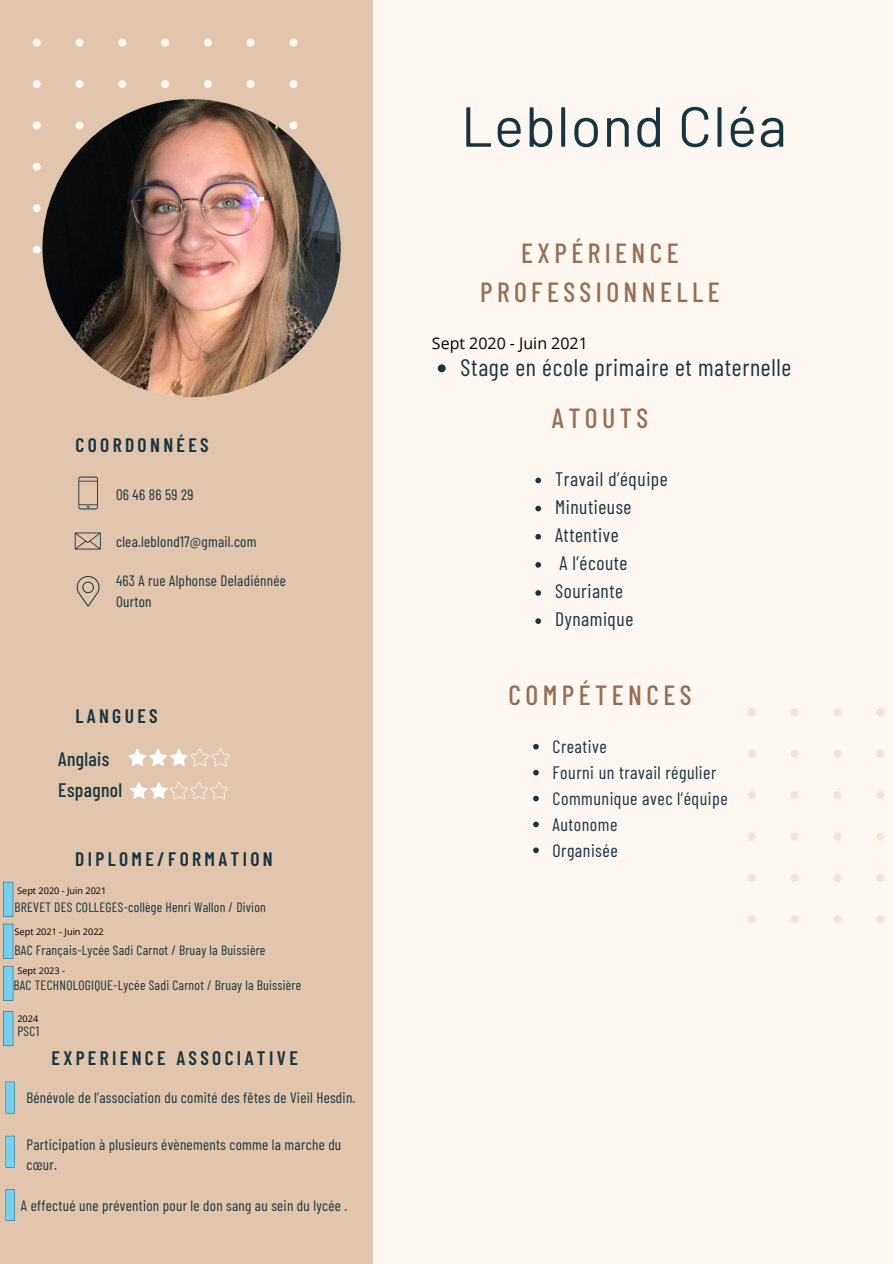
<style>
.page{position:relative;width:894px;height:1264px;background:#fff}
.page>*{position:absolute;margin:0;border:0;box-sizing:border-box;transform-origin:0 0}
.t1{font:56.25px "Barlow";letter-spacing:.02em;color:#193441}
.t2{font:500 27.6px/38.2px "Barlow Condensed";letter-spacing:.16em;color:#966f53;text-align:center}
.t3{font:24px "Barlow Condensed";letter-spacing:.03em;color:#193441}
.t4{font:19.5px "Barlow Condensed";letter-spacing:.03em;color:#193441}
.t5{font:600 19.5px "Barlow Condensed";letter-spacing:.17em;color:#193441}
.t6{font:500 19.5px "Barlow Condensed";letter-spacing:.02em;color:#193441}
.t7{font:18px "Barlow Condensed";letter-spacing:.03em;color:#193441}
.t8{font:15.9px "Open Sans";color:#000}
.t9{font:15px/20.2px "Barlow Condensed";letter-spacing:.02em;color:#193441}
.t10{font:13.5px "Barlow Condensed";letter-spacing:.02em;color:#193441}
.t11{font:9.15px "Open Sans";color:#000}
</style>
<div class="page">
<div style="left:0;top:0;width:893px;height:1263px;background:#fff7f1"></div>
<div style="left:0;top:0;width:372px;height:1263px;background:#e1c5ad"></div>
<svg style="left:32px;top:39px;width:265px;height:215px"></svg>
<svg style="left:748px;top:708px;width:136px;height:215px"></svg>
<img style="left:42px;top:99px;width:298px;height:298px;border-radius:50%">
<svg style="left:77px;top:576px;width:22px;height:30px"></svg>
<svg style="left:75px;top:532px;width:26px;height:17px"></svg>
<svg style="left:78px;top:476px;width:19px;height:33px"></svg>
<svg style="left:3px;top:881px;width:10px;height:35px"></svg>
<svg style="left:6px;top:1081px;width:9px;height:32px"></svg>
<svg style="left:6px;top:1135px;width:9px;height:32px"></svg>
<svg style="left:3px;top:923px;width:10px;height:35px"></svg>
<svg style="left:3px;top:965px;width:10px;height:35px"></svg>
<svg style="left:3px;top:1011px;width:10px;height:34px"></svg>
<svg style="left:6px;top:1189px;width:9px;height:31px"></svg>
<svg style="left:130px;top:782px;width:98px;height:17px"></svg>
<svg style="left:128px;top:748px;width:101px;height:18px"></svg>
<svg style="left:535px;top:477px;width:6px;height:6px"></svg>
<svg style="left:535px;top:506px;width:6px;height:5px"></svg>
<svg style="left:535px;top:534px;width:6px;height:5px"></svg>
<svg style="left:535px;top:562px;width:6px;height:5px"></svg>
<svg style="left:535px;top:590px;width:6px;height:6px"></svg>
<svg style="left:535px;top:618px;width:6px;height:6px"></svg>
<svg style="left:437px;top:364px;width:8px;height:8px"></svg>
<svg style="left:533px;top:744px;width:5px;height:5px"></svg>
<svg style="left:533px;top:769px;width:5px;height:6px"></svg>
<svg style="left:533px;top:795px;width:5px;height:6px"></svg>
<svg style="left:533px;top:821px;width:5px;height:6px"></svg>
<svg style="left:533px;top:847px;width:5px;height:6px"></svg>
<p class="t5" style="left:75px;top:432px;width:135px">COORDONNÉES</p>
<p class="t9" style="left:116px;top:484px;width:79px">06 46 86 59 29</p>
<p class="t9" style="left:116px;top:530px;width:142px">clea.leblond17@gmail.com</p>
<p class="t9" style="left:116px;top:570px;width:171px">463 A rue Alphonse Deladiénnée<br>Ourton</p>
<p class="t5" style="left:75px;top:703px;width:84px">LANGUES</p>
<p class="t6" style="left:58px;top:746px;width:52px">Anglais</p>
<p class="t6" style="left:58px;top:777px;width:65px">Espagnol</p>
<p class="t5" style="left:75px;top:846px;width:199px">DIPLOME/FORMATION</p>
<h5 class="t10" style="left:15px;top:898px;width:253px">BREVET DES COLLEGES-collège Henri Wallon / Divion</h5>
<p class="t11" style="left:17px;top:884px;width:91px">Sept 2020 - Juin 2021</p>
<p class="t11" style="left:15px;top:925px;width:91px">Sept 2021 - Juin 2022</p>
<p class="t10" style="left:15px;top:941px;width:252px">BAC Français-Lycée Sadi Carnot / Bruay la Buissière</p>
<p class="t10" style="left:13px;top:976px;width:289px">BAC TECHNOLOGIQUE-Lycée Sadi Carnot / Bruay la Buissière</p>
<p class="t11" style="left:17px;top:963px;width:49px">Sept 2023 -</p>
<p class="t11" style="left:17px;top:1011px;width:22px">2024</p>
<h2 class="t10" style="left:17px;top:1022px;width:23px">PSC1</h2>
<p class="t5" style="left:51px;top:1045px;width:248px">EXPERIENCE ASSOCIATIVE</p>
<h4 class="t9" style="left:27px;top:1086px;width:330px">Bénévole de l’association du comité des fêtes de Vieil Hesdin.</h4>
<h4 class="t9" style="left:27px;top:1133px;width:316px">Participation à plusieurs évènements comme la marche du cœur.</h4>
<p class="t9" style="left:21px;top:1195px;width:328px">A effectué une prévention pour le don sang au sein du lycée .</p>
<p class="t1" style="left:461px;top:90px;width:327px">Leblond Cléa</p>
<h5 class="t2" style="left:480px;top:233px;width:241px">EXPÉRIENCE<br>PROFESSIONNELLE</h5>
<p class="t8" style="left:432px;top:332px;width:157px">Sept 2020 - Juin 2021</p>
<p class="t3" style="left:460px;top:351px;width:332px">Stage en école primaire et maternelle</p>
<h4 class="t2" style="left:551px;top:398px;width:98px">ATOUTS</h4>
<p class="t4" style="left:555px;top:466px;width:114px">Travail d’équipe</p>
<p class="t4" style="left:555px;top:494px;width:78px">Minutieuse</p>
<p class="t4" style="left:555px;top:522px;width:65px">Attentive</p>
<p class="t4" style="left:559px;top:550px;width:70px">A l’écoute</p>
<p class="t4" style="left:555px;top:578px;width:70px">Souriante</p>
<h4 class="t4" style="left:555px;top:606px;width:80px">Dynamique</h4>
<p class="t2" style="left:508px;top:675px;width:184px">COMPÉTENCES</p>
<p class="t7" style="left:552px;top:735px;width:56px">Creative</p>
<p class="t7" style="left:552px;top:760px;width:165px">Fourni un travail régulier</p>
<p class="t7" style="left:552px;top:786px;width:177px">Communique avec l’équipe</p>
<p class="t7" style="left:552px;top:812px;width:66px">Autonome</p>
<h1 class="t7" style="left:552px;top:838px;width:67px">Organisée</h1>
</div>
